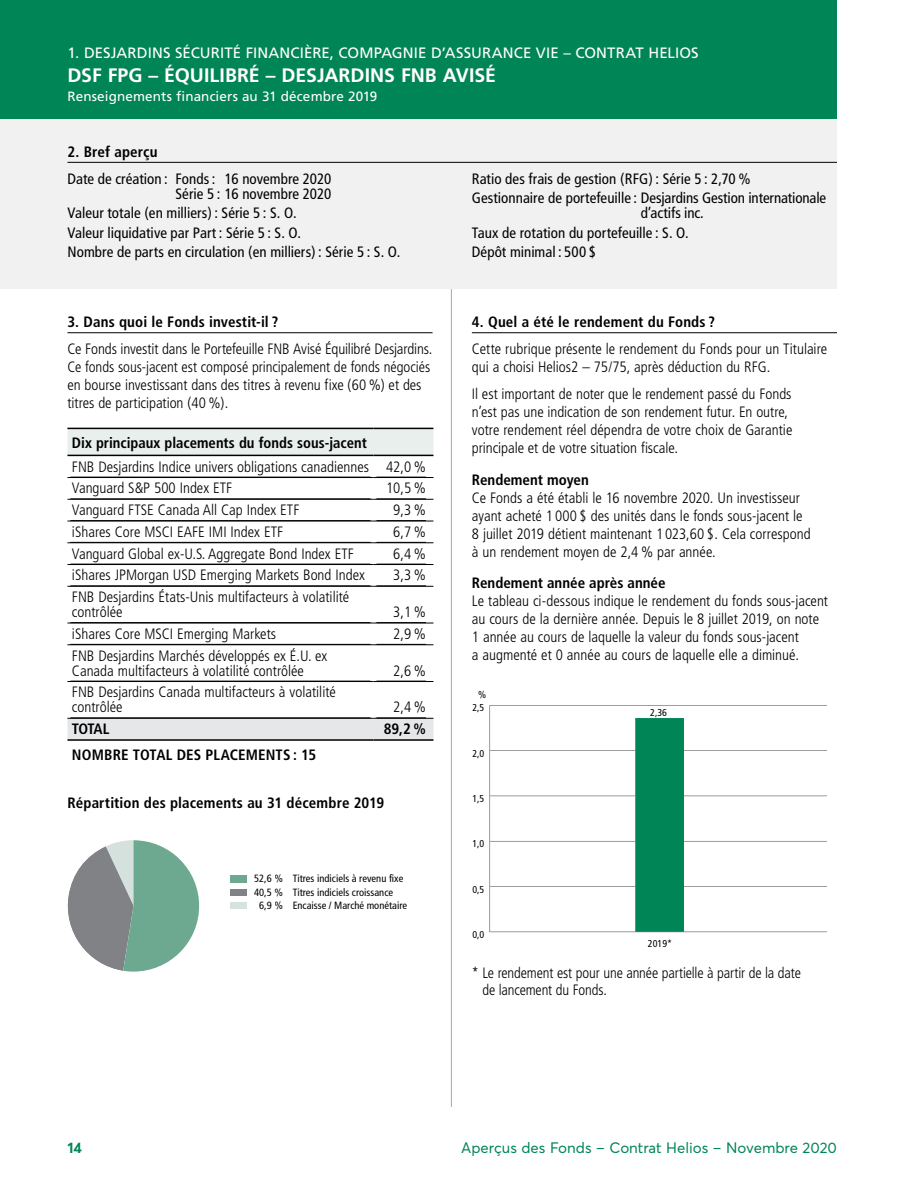
<style>
.page{position:relative;width:918px;height:1188px;background:#fff}
.page>*{position:absolute;margin:0;border:0;box-sizing:border-box;transform-origin:0 0}
.t1{font:700 19.5px "Frutiger";color:#fff}
.F-3_courant{font:300 condensed 15px/18px "Frutiger";color:#000}
.F-1_Descriptif_Ligh{font:300 condensed 15px/15px "Frutiger";color:#000}
.t2{font:condensed 15px/15px "Frutiger";color:#000;text-align:right}
.F-4_bande_2_ligne{font:700 condensed 15px "Frutiger";color:#000}
.A-_Bullet{font:300 condensed 15px/16.5px "Frutiger";letter-spacing:-.01em;color:#000}
.t3{font:15px "Frutiger";letter-spacing:.005em;color:#fff}
.t4{font:15px "Averta";color:#008557}
.A-_Bullet-2{font:700 condensed 15px "Frutiger";letter-spacing:.01em;color:#000}
.F-1_Descriptif_Ligh-2{font:700 condensed 15px "Frutiger";letter-spacing:-.045em;color:#000}
.t5{font:700 15px "Averta";color:#008557}
.t6{font:13.5px "Frutiger";letter-spacing:.01em;color:#fff}
.t7{font:condensed 10.5px "Frutiger";color:#000}
.t8{font:condensed 10.05px "Frutiger";color:#000}
</style>
<div class="page">
<hr style="left:451px;top:121px;width:1px;height:986px;background:#a7a9ac">
<div style="left:0;top:119px;width:837px;height:170px;background:#f1f1f2"></div>
<hr style="left:67px;top:162px;width:770px;height:1px;background:#000">
<hr style="left:472px;top:332px;width:365px;height:1px;background:#000">
<img style="left:489px;top:705px;width:1px;height:227px">
<div style="left:635px;top:718px;width:49px;height:214px;background:#008656"></div>
<hr style="left:67px;top:332px;width:366px;height:1px;background:#000">
<svg style="left:67px;top:429px;width:366px;height:26px;background:#e3eae8"></svg>
<div style="left:67px;top:719px;width:366px;height:20px;background:#e6e7e8"></div>
<hr style="left:67px;top:455px;width:306px;height:1px;background:#000">
<hr style="left:373px;top:455px;width:60px;height:1px;background:#000">
<hr style="left:67px;top:428px;width:306px;height:1px;background:#000">
<hr style="left:67px;top:477px;width:306px;height:1px;background:#000">
<hr style="left:373px;top:477px;width:60px;height:1px;background:#000">
<hr style="left:373px;top:428px;width:60px;height:1px;background:#000">
<hr style="left:67px;top:499px;width:306px;height:1px;background:#000">
<hr style="left:373px;top:499px;width:60px;height:1px;background:#000">
<hr style="left:67px;top:521px;width:306px;height:1px;background:#000">
<hr style="left:373px;top:521px;width:60px;height:1px;background:#000">
<hr style="left:67px;top:542px;width:306px;height:1px;background:#000">
<hr style="left:373px;top:542px;width:60px;height:1px;background:#000">
<hr style="left:67px;top:564px;width:306px;height:1px;background:#000">
<hr style="left:373px;top:564px;width:60px;height:1px;background:#000">
<hr style="left:67px;top:586px;width:306px;height:1px;background:#000">
<hr style="left:373px;top:586px;width:60px;height:1px;background:#000">
<hr style="left:67px;top:623px;width:306px;height:1px;background:#000">
<hr style="left:373px;top:623px;width:60px;height:1px;background:#000">
<hr style="left:67px;top:644px;width:306px;height:1px;background:#000">
<hr style="left:373px;top:644px;width:60px;height:1px;background:#000">
<hr style="left:67px;top:681px;width:306px;height:1px;background:#000">
<hr style="left:373px;top:681px;width:60px;height:1px;background:#000">
<hr style="left:67px;top:739px;width:306px;height:2px;background:#000">
<hr style="left:373px;top:739px;width:60px;height:2px;background:#000">
<hr style="left:67px;top:718px;width:306px;height:1px;background:#000">
<hr style="left:373px;top:718px;width:60px;height:1px;background:#000">
<hr style="left:70px;top:520px;width:300px;height:1px;background:#000">
<hr style="left:376px;top:520px;width:50px;height:1px;background:#000">
<hr style="left:70px;top:622px;width:300px;height:1px;background:#000">
<hr style="left:376px;top:622px;width:50px;height:1px;background:#000">
<img style="left:107px;top:841px;width:16px;height:5px">
<img style="left:67px;top:846px;width:56px;height:125px">
<img style="left:123px;top:840px;width:76px;height:132px">
<div style="left:0;top:0;width:837px;height:118px;background:#008557"></div>
<h2 class="t3" style="left:67px;top:44px;width:633px">1. DESJARDINS SÉCURITÉ FINANCIÈRE, COMPAGNIE D’ASSURANCE VIE – CONTRAT HELIOS</h2>
<h2 class="t1" style="left:67px;top:64px;width:430px">DSF FPG – ÉQUILIBRÉ – DESJARDINS FNB AVISÉ</h2>
<h2 class="t6" style="left:67px;top:89px;width:312px">Renseignements financiers au 31 décembre 2019</h2>
<h3 class="F-4_bande_2_ligne" style="left:67px;top:143px;width:92px">2. Bref aperçu</h3>
<p class="t2" style="left:67px;top:171px;width:265px">Date de création : Fonds : 16 novembre 2020<br>Série 5 : 16 novembre 2020</p>
<p class="t2" style="left:67px;top:206px;width:231px">Valeur totale (en milliers) : Série 5 : S. O.</p>
<p class="t2" style="left:67px;top:225px;width:235px">Valeur liquidative par Part : Série 5 : S. O.</p>
<p class="t2" style="left:67px;top:245px;width:335px">Nombre de parts en circulation (en milliers) : Série 5 : S. O.</p>
<h3 class="F-4_bande_2_ligne" style="left:67px;top:313px;width:212px">3. Dans quoi le Fonds investit-il ?</h3>
<p class="F-3_courant" style="left:67px;top:340px;width:367px">Ce Fonds investit dans le Portefeuille FNB Avisé Équilibré Desjardins.<br>Ce fonds sous-jacent est composé principalement de fonds négociés en bourse investissant dans des titres à revenu fixe (60 %) et des titres de participation (40 %).</p>
<p class="F-4_bande_2_ligne" style="left:72px;top:433px;width:296px">Dix principaux placements du fonds sous-jacent</p>
<p class="F-1_Descriptif_Ligh" style="left:72px;top:459px;width:299px">FNB Desjardins Indice univers obligations canadiennes</p>
<p class="F-1_Descriptif_Ligh" style="left:386px;top:459px;width:41px">42,0 %</p>
<p class="F-1_Descriptif_Ligh" style="left:72px;top:481px;width:162px">Vanguard S&amp;P 500 Index ETF</p>
<p class="F-1_Descriptif_Ligh" style="left:386px;top:481px;width:41px">10,5 %</p>
<p class="F-1_Descriptif_Ligh" style="left:72px;top:503px;width:229px">Vanguard FTSE Canada All Cap Index ETF</p>
<p class="F-1_Descriptif_Ligh" style="left:393px;top:503px;width:34px">9,3 %</p>
<p class="F-1_Descriptif_Ligh" style="left:72px;top:524px;width:213px">iShares Core MSCI EAFE IMI Index ETF</p>
<p class="F-1_Descriptif_Ligh" style="left:393px;top:524px;width:34px">6,7 %</p>
<p class="F-1_Descriptif_Ligh" style="left:72px;top:546px;width:283px">Vanguard Global ex-U.S. Aggregate Bond Index ETF</p>
<p class="F-1_Descriptif_Ligh" style="left:393px;top:546px;width:34px">6,4 %</p>
<p class="F-1_Descriptif_Ligh" style="left:72px;top:568px;width:294px">iShares JPMorgan USD Emerging Markets Bond Index</p>
<p class="F-1_Descriptif_Ligh" style="left:393px;top:568px;width:34px">3,3 %</p>
<p class="F-1_Descriptif_Ligh" style="left:72px;top:590px;width:279px">FNB Desjardins États-Unis multifacteurs à volatilité contrôlée</p>
<p class="F-1_Descriptif_Ligh" style="left:393px;top:605px;width:34px">3,1 %</p>
<p class="F-1_Descriptif_Ligh" style="left:72px;top:626px;width:206px">iShares Core MSCI Emerging Markets</p>
<p class="F-1_Descriptif_Ligh" style="left:393px;top:626px;width:34px">2,9 %</p>
<p class="F-1_Descriptif_Ligh" style="left:72px;top:648px;width:257px">FNB Desjardins Marchés développés ex É.U. ex<br>Canada multifacteurs à volatilité contrôlée</p>
<p class="F-1_Descriptif_Ligh" style="left:393px;top:663px;width:34px">2,6 %</p>
<p class="F-1_Descriptif_Ligh" style="left:72px;top:685px;width:266px">FNB Desjardins Canada multifacteurs à volatilité contrôlée</p>
<p class="F-1_Descriptif_Ligh" style="left:393px;top:700px;width:34px">2,4 %</p>
<p class="F-1_Descriptif_Ligh-2" style="left:72px;top:720px;width:39px">TOTAL</p>
<p class="F-1_Descriptif_Ligh-2" style="left:384px;top:720px;width:44px">89,2 %</p>
<p class="F-4_bande_2_ligne" style="left:72px;top:746px;width:246px">NOMBRE TOTAL DES PLACEMENTS : 15</p>
<p class="A-_Bullet-2" style="left:67px;top:794px;width:318px">Répartition des placements au 31 décembre 2019</p>
<p class="t7" style="left:254px;top:872px;width:151px">52,6 % Titres indiciels à revenu fixe</p>
<p class="t7" style="left:254px;top:886px;width:30px">40,5 %</p>
<p class="t7" style="left:259px;top:900px;width:150px">6,9 % Encaisse / Marché monétaire</p>
<p class="t7" style="left:293px;top:886px;width:102px">Titres indiciels croissance</p>
<p class="t2" style="left:472px;top:171px;width:280px">Ratio des frais de gestion (RFG) : Série 5 : 2,70 %</p>
<p class="t2" style="left:641px;top:191px;width:187px;text-align:left;text-indent:-169px">Gestionnaire de portefeuille : Desjardins Gestion internationale d’actifs inc.</p>
<p class="t2" style="left:472px;top:225px;width:218px">Taux de rotation du portefeuille : S. O.</p>
<p class="t2" style="left:472px;top:245px;width:126px">Dépôt minimal : 500 $</p>
<h3 class="F-4_bande_2_ligne" style="left:472px;top:313px;width:245px">4. Quel a été le rendement du Fonds ?</h3>
<p class="F-3_courant" style="left:472px;top:340px;width:357px">Cette rubrique présente le rendement du Fonds pour un Titulaire qui a choisi Helios2 – 75/75, après déduction du RFG.</p>
<p class="F-3_courant" style="left:472px;top:385px;width:322px">Il est important de noter que le rendement passé du Fonds n’est pas une indication de son rendement futur. En outre, votre rendement réel dépendra de votre choix de Garantie principale et de votre situation fiscale.</p>
<h4 class="F-4_bande_2_ligne" style="left:472px;top:471px;width:118px">Rendement moyen</h4>
<p class="F-3_courant" style="left:472px;top:489px;width:340px">Ce Fonds a été établi le 16 novembre 2020. Un investisseur ayant acheté 1 000 $ des unités dans le fonds sous-jacent le 8 juillet 2019 détient maintenant 1 023,60 $. Cela correspond à un rendement moyen de 2,4 % par année.</p>
<h4 class="F-4_bande_2_ligne" style="left:472px;top:574px;width:195px">Rendement année après année</h4>
<p class="F-3_courant" style="left:472px;top:592px;width:358px">Le tableau ci-dessous indique le rendement du fonds sous-jacent au cours de la dernière année. Depuis le 8 juillet 2019, on note 1 année au cours de laquelle la valeur du fonds sous-jacent<br>a augmenté et 0 année au cours de laquelle elle a diminué.</p>
<p class="t8" style="left:478px;top:689px;width:10px">%</p>
<p class="t8" style="left:472px;top:702px;width:13px">2,5</p>
<p class="t8" style="left:472px;top:747px;width:13px">2,0</p>
<p class="t8" style="left:472px;top:793px;width:13px">1,5</p>
<p class="t8" style="left:472px;top:838px;width:13px">1,0</p>
<p class="t8" style="left:472px;top:883px;width:13px">0,5</p>
<p class="t8" style="left:472px;top:929px;width:13px">0,0</p>
<p class="t8" style="left:650px;top:707px;width:18px">2,36</p>
<p class="t8" style="left:648px;top:938px;width:26px">2019*</p>
<p class="A-_Bullet" style="left:482px;top:965px;width:320px;text-indent:-11px">* Le rendement est pour une année partielle à partir de la date de lancement du Fonds.</p>
<p class="t5" style="left:68px;top:1138px;width:16px">14</p>
<p class="t4" style="left:461px;top:1138px;width:377px">Aperçus des Fonds – Contrat Helios – Novembre 2020</p>
</div>
